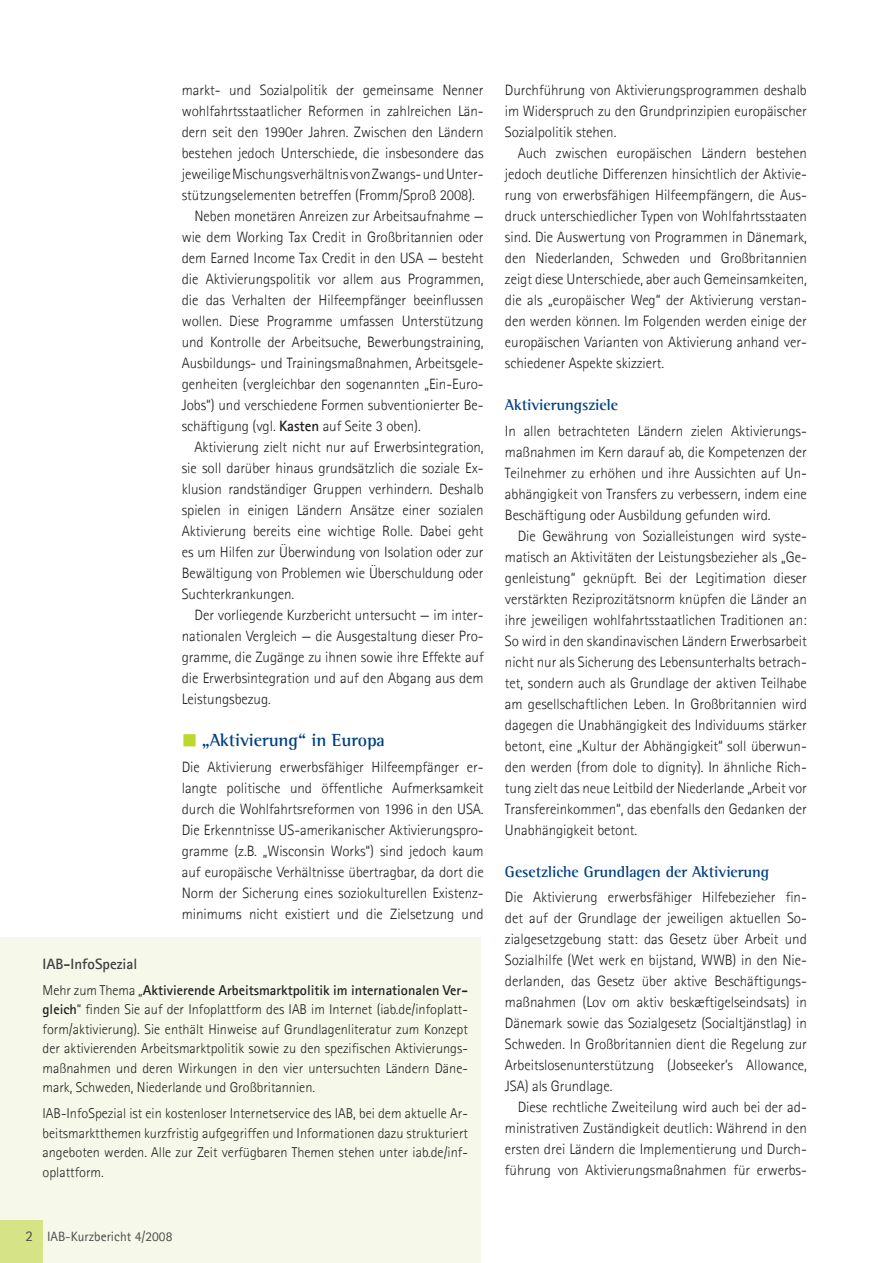
<style>
.page{position:relative;width:893px;height:1263px;background:#fff}
.page>*{position:absolute;margin:0;border:0;box-sizing:border-box;transform-origin:0 0}
.t1{font:700 18px "Agfa Rotis Semi Serif";letter-spacing:-.005em;color:#014081}
.t2{font:700 15.75px "Agfa Rotis Semi Serif";letter-spacing:-.005em;color:#014081}
.t3{font:300 15px/21px "Agfa Rotis Sans Serif";letter-spacing:-.005em;color:#231f20;text-align:justify}
.t4{font:700 15px "Agfa Rotis Sans Serif";color:#3e3e3f}
.t5{font:300 14.25px/19.5px "Agfa Rotis Sans Serif";color:#231f20;text-align:justify}
.t6{font:13.5px "Agfa Rotis Sans Serif";color:#4b4c4b}
.s1{font-weight:700}
.s2{color:#bed630}
</style>
<div class="page">
<div style="left:0;top:937px;width:481px;height:326px;background:#f6f9e9"></div>
<div style="left:0;top:1220px;width:43px;height:43px;background:#d7e387"></div>
<p class="t3" style="left:182px;top:80px;width:303px">markt- und Sozialpolitik der gemeinsame Nenner</p>
<p class="t3" style="left:182px;top:101px;width:303px">wohlfahrtsstaatlicher Reformen in zahlreichen Län-</p>
<p class="t3" style="left:182px;top:122px;width:303px">dern seit den 1990er Jahren. Zwischen den Ländern</p>
<p class="t3" style="left:182px;top:143px;width:303px">bestehen jedoch Unterschiede, die insbesondere das</p>
<p class="t3" style="left:182px;top:164px;width:302px">jeweilige Mischungsverhältnis von Zwangs- und Unter-</p>
<p class="t3" style="left:182px;top:185px;width:295px">stützungselementen betreffen (Fromm/Sproß 2008).</p>
<p class="t3" style="left:195px;top:206px;width:291px">Neben monetären Anreizen zur Arbeitsaufnahme —</p>
<p class="t3" style="left:182px;top:227px;width:303px">wie dem Working Tax Credit in Großbritannien oder</p>
<p class="t3" style="left:182px;top:248px;width:303px">dem Earned Income Tax Credit in den USA — besteht</p>
<p class="t3" style="left:182px;top:269px;width:303px">die Aktivierungspolitik vor allem aus Programmen,</p>
<p class="t3" style="left:182px;top:290px;width:303px">die das Verhalten der Hilfeempfänger beeinflussen</p>
<p class="t3" style="left:182px;top:311px;width:303px">wollen. Diese Programme umfassen Unterstützung</p>
<p class="t3" style="left:182px;top:332px;width:303px">und Kontrolle der Arbeitsuche, Bewerbungstraining,</p>
<p class="t3" style="left:182px;top:353px;width:303px">Ausbildungs- und Trainingsmaßnahmen, Arbeitsgele-</p>
<p class="t3" style="left:182px;top:374px;width:303px">genheiten (vergleichbar den sogenannten „Ein-Euro-</p>
<p class="t3" style="left:182px;top:395px;width:303px">Jobs“) und verschiedene Formen subventionierter Be-</p>
<p class="t3" style="left:182px;top:416px;width:241px">schäftigung (vgl. <span class="s1">Kasten</span> auf Seite 3 oben).</p>
<p class="t3" style="left:195px;top:437px;width:291px">Aktivierung zielt nicht nur auf Erwerbsintegration,</p>
<p class="t3" style="left:182px;top:458px;width:303px">sie soll darüber hinaus grundsätzlich die soziale Ex-</p>
<p class="t3" style="left:182px;top:479px;width:303px">klusion randständiger Gruppen verhindern. Deshalb</p>
<p class="t3" style="left:182px;top:500px;width:303px">spielen in einigen Ländern Ansätze einer sozialen</p>
<p class="t3" style="left:182px;top:521px;width:303px">Aktivierung bereits eine wichtige Rolle. Dabei geht</p>
<p class="t3" style="left:182px;top:542px;width:303px">es um Hilfen zur Überwindung von Isolation oder zur</p>
<p class="t3" style="left:182px;top:563px;width:303px">Bewältigung von Problemen wie Überschuldung oder</p>
<p class="t3" style="left:182px;top:584px;width:114px">Suchterkrankungen.</p>
<p class="t3" style="left:195px;top:605px;width:291px">Der vorliegende Kurzbericht untersucht — im inter-</p>
<p class="t3" style="left:182px;top:626px;width:303px">nationalen Vergleich — die Ausgestaltung dieser Pro-</p>
<p class="t3" style="left:182px;top:647px;width:303px">gramme, die Zugänge zu ihnen sowie ihre Effekte auf</p>
<p class="t3" style="left:182px;top:668px;width:303px">die Erwerbsintegration und auf den Abgang aus dem</p>
<p class="t3" style="left:182px;top:689px;width:91px">Leistungsbezug.</p>
<p class="t1" style="left:182px;top:730px;width:205px"><span class="s2">■</span> „Aktivierung“ in Europa</p>
<p class="t3" style="left:182px;top:756px;width:303px">Die Aktivierung erwerbsfähiger Hilfeempfänger er&shy;langte politische und öffentliche Aufmerksamkeit durch die Wohlfahrtsreformen von 1996 in den USA.<br>Die Erkenntnisse US-amerikanischer Aktivierungspro&shy;gramme (z.B. „Wisconsin Works“) sind jedoch kaum auf europäische Verhältnisse übertragbar, da dort die Norm der Sicherung eines soziokulturellen Existenz&shy;minimums nicht existiert und die Zielsetzung und</p>
<p class="t4" style="left:43px;top:954px;width:96px">IAB-InfoSpezial</p>
<p class="t5" style="left:43px;top:980px;width:427px">Mehr zum Thema „<span class="s1">Aktivierende Arbeitsmarktpolitik im internationalen Ver&shy;gleich</span>“ finden Sie auf der Infoplattform des IAB im Internet (iab.de/infoplatt&shy;form/aktivierung). Sie enthält Hinweise auf Grundlagenliteratur zum Konzept der aktivierenden Arbeitsmarktpolitik sowie zu den spezifischen Aktivierungs&shy;maßnahmen und deren Wirkungen in den vier untersuchten Ländern Däne&shy;mark, Schweden, Niederlande und Großbritannien.</p>
<p class="t5" style="left:43px;top:1103px;width:427px">IAB-InfoSpezial ist ein kostenloser Internetservice des IAB, bei dem aktuelle Ar&shy;beitsmarktthemen kurzfristig aufgegriffen und Informationen dazu strukturiert angeboten werden. Alle zur Zeit verfügbaren Themen stehen unter iab.de/inf&shy;oplattform.</p>
<p class="t6" style="left:47px;top:1228px;width:127px">IAB-Kurzbericht 4/2008</p>
<p class="t3" style="left:505px;top:80px;width:303px">Durchführung von Aktivierungsprogrammen deshalb im Widerspruch zu den Grundprinzipien europäischer Sozialpolitik stehen.</p>
<p class="t3" style="left:505px;top:143px;width:303px;text-indent:13px">Auch zwischen europäischen Ländern bestehen jedoch deutliche Differenzen hinsichtlich der Aktivie&shy;rung von erwerbsfähigen Hilfeempfängern, die Aus&shy;druck unterschiedlicher Typen von Wohlfahrtsstaaten sind. Die Auswertung von Programmen in Dänemark, den Niederlanden, Schweden und Großbritannien zeigt diese Unterschiede, aber auch Gemeinsamkeiten, die als „europäischer Weg“ der Aktivierung verstan&shy;den werden können. Im Folgenden werden einige der europäischen Varianten von Aktivierung anhand ver&shy;schiedener Aspekte skizziert.</p>
<p class="t2" style="left:505px;top:396px;width:115px">Aktivierungsziele</p>
<p class="t3" style="left:505px;top:420px;width:303px">In allen betrachteten Ländern zielen Aktivierungs&shy;maßnahmen im Kern darauf ab, die Kompetenzen der Teilnehmer zu erhöhen und ihre Aussichten auf Un&shy;abhängigkeit von Transfers zu verbessern, indem eine Beschäftigung oder Ausbildung gefunden wird.</p>
<p class="t3" style="left:505px;top:525px;width:303px;text-indent:13px">Die Gewährung von Sozialleistungen wird syste&shy;matisch an Aktivitäten der Leistungsbezieher als „Ge&shy;genleistung“ geknüpft. Bei der Legitimation dieser verstärkten Reziprozitätsnorm knüpfen die Länder an ihre jeweiligen wohlfahrtsstaatlichen Traditionen an:<br>So wird in den skandinavischen Ländern Erwerbsarbeit nicht nur als Sicherung des Lebensunterhalts betrach&shy;tet, sondern auch als Grundlage der aktiven Teilhabe am gesellschaftlichen Leben. In Großbritannien wird dagegen die Unabhängigkeit des Individuums stärker betont, eine „Kultur der Abhängigkeit“ soll überwun&shy;den werden (from dole to dignity). In ähnliche Rich&shy;tung zielt das neue Leitbild der Niederlande „Arbeit vor Transfereinkommen“, das ebenfalls den Gedanken der Unabhängigkeit betont.</p>
<p class="t2" style="left:505px;top:862px;width:266px">Gesetzliche Grundlagen der Aktivierung</p>
<p class="t3" style="left:505px;top:886px;width:303px">Die Aktivierung erwerbsfähiger Hilfebezieher fin&shy;det auf der Grundlage der jeweiligen aktuellen So&shy;zialgesetzgebung statt: das Gesetz über Arbeit und Sozialhilfe (Wet werk en bijstand, WWB) in den Nie&shy;derlanden, das Gesetz über aktive Beschäftigungs&shy;maßnahmen (Lov om aktiv beskæftigelseindsats) in Dänemark sowie das Sozialgesetz (Socialtjänstlag) in Schweden. In Großbritannien dient die Regelung zur Arbeitslosenunterstützung (Jobseeker’s Allowance, JSA) als Grundlage.</p>
<p class="t3" style="left:505px;top:1096px;width:303px;text-indent:13px">Diese rechtliche Zweiteilung wird auch bei der ad&shy;ministrativen Zuständigkeit deutlich: Während in den ersten drei Ländern die Implementierung und Durch&shy;führung von Aktivierungsmaßnahmen für erwerbs-</p>
</div>
